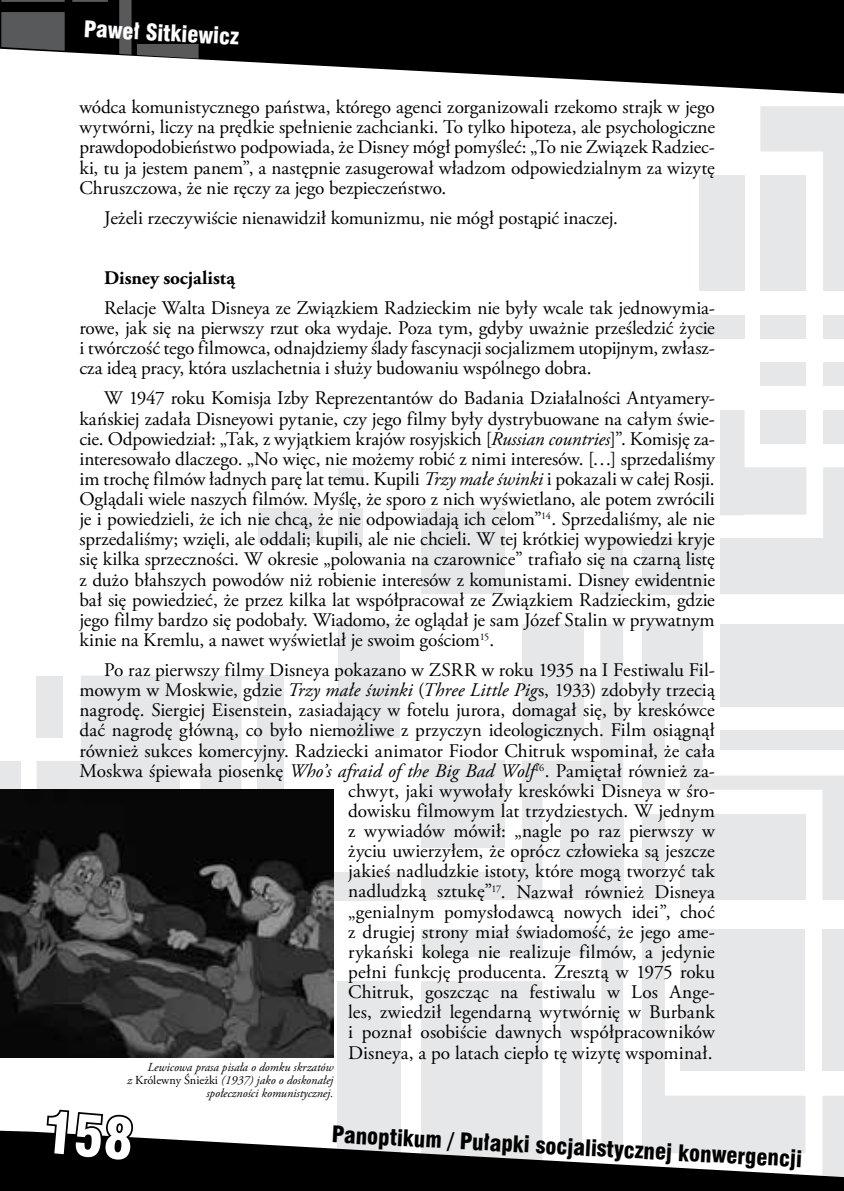
<style>
.page{position:relative;width:844px;height:1191px;background:#fff}
.page>*{position:absolute;margin:0;border:0;box-sizing:border-box;transform-origin:0 0}
.t1{font:21px "Swis 721 Blk Cn PL";color:#000}
.t2{font:21px "Swis 721 Blk Cn PL";color:#fff}
.t3{font:19.25px/20.1px "Adobe Garamond Pro";letter-spacing:.005em;color:#000;text-align:justify}
.t4{font:700 19.25px "Adobe Garamond Pro";letter-spacing:-.005em;color:#000}
.t5{font:italic 12.25px/13.1px "Adobe Garamond Pro";color:#000;text-align:right}
.s1{font-style:italic}
.s2{font-style:normal}
</style>
<div class="page">
<div style="left:698px;top:175px;width:46px;height:116px;background:#e6e7e8"></div>
<div style="left:822px;top:315px;width:21px;height:23px;background:#e6e7e8"></div>
<div style="left:760px;top:315px;width:46px;height:23px;background:#e6e7e8"></div>
<div style="left:698px;top:315px;width:46px;height:23px;background:#e6e7e8"></div>
<div style="left:822px;top:362px;width:21px;height:24px;background:#e6e7e8"></div>
<div style="left:760px;top:362px;width:46px;height:24px;background:#e6e7e8"></div>
<div style="left:600px;top:538px;width:23px;height:56px;background:#e6e7e8"></div>
<div style="left:641px;top:538px;width:62px;height:56px;background:#e6e7e8"></div>
<div style="left:300px;top:872px;width:101px;height:28px;background:#e6e7e8"></div>
<div style="left:0;top:761px;width:20px;height:29px;background:#e6e7e8"></div>
<div style="left:338px;top:981px;width:63px;height:210px;background:#e6e7e8"></div>
<div style="left:421px;top:508px;width:84px;height:86px;background:#e6e7e8"></div>
<div style="left:258px;top:508px;width:64px;height:34px;background:#e6e7e8"></div>
<div style="left:338px;top:508px;width:25px;height:34px;background:#e6e7e8"></div>
<div style="left:338px;top:468px;width:25px;height:15px;background:#e6e7e8"></div>
<div style="left:338px;top:623px;width:61px;height:114px;background:#e6e7e8"></div>
<svg style="left:760px;top:106px;width:83px;height:185px"></svg>
<svg style="left:642px;top:624px;width:201px;height:276px"></svg>
<svg style="left:421px;top:624px;width:202px;height:276px;fill:#e6e7e8"></svg>
<svg style="left:642px;top:929px;width:201px;height:201px"></svg>
<svg style="left:200px;top:675px;width:84px;height:115px"></svg>
<svg style="left:37px;top:675px;width:143px;height:115px;background:#e7e8e9"></svg>
<svg style="left:421px;top:929px;width:202px;height:201px"></svg>
<svg style="left:720px;top:410px;width:123px;height:184px"></svg>
<svg style="left:194px;top:0;width:649px;height:94px;fill:#000"></svg>
<svg style="left:0;top:0;width:198px;height:59px;background:#333334"></svg>
<svg style="left:0;top:1130px;width:843px;height:61px;fill:#000"></svg>
<img style="left:0;top:790px;width:333px;height:267px">
<svg style="left:45px;top:1109px;width:90px;height:55px"></svg>
<p class="t2" style="left:85px;top:15px;width:157px;rotate:3deg">Paweł Sitkiewicz</p>
<p class="t3" style="left:79px;top:98px;width:637px">wódca komunistycznego państwa, którego agenci zorganizowali rzekomo strajk w jego wytwórni, liczy na prędkie spełnienie zachcianki. To tylko hipoteza, ale psychologiczne prawdopodobieństwo podpowiada, że Disney mógł pomyśleć: „To nie Związek Radziec&shy;ki, tu ja jestem panem”, a następnie zasugerował władzom odpowiedzialnym za wizytę Chruszczowa, że nie ręczy za jego bezpieczeństwo.</p>
<p class="t3" style="left:104px;top:208px;width:515px">Jeżeli rzeczywiście nienawidził komunizmu, nie mógł postąpić inaczej.</p>
<p class="t4" style="left:104px;top:266px;width:132px">Disney socjalistą</p>
<p class="t3" style="left:79px;top:298px;width:637px;text-indent:25px">Relacje Walta Disneya ze Związkiem Radzieckim nie były wcale tak jednowymia&shy;rowe, jak się na pierwszy rzut oka wydaje. Poza tym, gdyby uważnie prześledzić życie i twórczość tego filmowca, odnajdziemy ślady fascynacji socjalizmem utopijnym, zwłasz&shy;cza ideą pracy, która uszlachetnia i służy budowaniu wspólnego dobra.</p>
<p class="t3" style="left:79px;top:389px;width:637px;text-indent:25px">W 1947 roku Komisja Izby Reprezentantów do Badania Działalności Antyamery&shy;kańskiej zadała Disneyowi pytanie, czy jego filmy były dystrybuowane na całym świe&shy;cie. Odpowiedział: „Tak, z wyjątkiem krajów rosyjskich [<span class="s1">Russian countries</span>]”. Komisję za&shy;interesowało dlaczego. „No więc, nie możemy robić z nimi interesów. […] sprzedaliśmy im trochę filmów ładnych parę lat temu. Kupili <span class="s1">Trzy małe świnki</span> i pokazali w całej Rosji.<br>Oglądali wiele naszych filmów. Myślę, że sporo z nich wyświetlano, ale potem zwrócili je i powiedzieli, że ich nie chcą, że nie odpowiadają ich celom”<sup>14</sup>. Sprzedaliśmy, ale nie sprzedaliśmy; wzięli, ale oddali; kupili, ale nie chcieli. W tej krótkiej wypowiedzi kryje się kilka sprzeczności. W okresie „polowania na czarownice” trafiało się na czarną listę z dużo błahszych powodów niż robienie interesów z komunistami. Disney ewidentnie bał się powiedzieć, że przez kilka lat współpracował ze Związkiem Radzieckim, gdzie jego filmy bardzo się podobały. Wiadomo, że oglądał je sam Józef Stalin w prywatnym kinie na Kremlu, a nawet wyświetlał je swoim gościom<sup>15</sup>.</p>
<p class="t3" style="left:79px;top:660px;width:637px;text-align:right">Po raz pierwszy filmy Disneya pokazano w ZSRR w roku 1935 na I Festiwalu Fil&shy;mowym w Moskwie, gdzie <span class="s1">Trzy małe świnki</span> (<span class="s1">Three Little Pig</span>s, 1933) zdobyły trzecią nagrodę. Siergiej Eisenstein, zasiadający w fotelu jurora, domagał się, by kreskówce dać nagrodę główną, co było niemożliwe z przyczyn ideologicznych. Film osiągnął również sukces komercyjny. Radziecki animator Fiodor Chitruk wspominał, że cała Moskwa śpiewała piosenkę <span class="s1">Who’s afraid of the Big Bad Wolf</span><sup>16</sup>. Pamiętał również za&shy;chwyt, jaki wywołały kreskówki Disneya w śro-<br>dowisku filmowym lat trzydziestych. W jednym<br>z wywiadów mówił: „nagle po raz pierwszy w<br>życiu uwierzyłem, że oprócz człowieka są jeszcze<br>jakieś nadludzkie istoty, które mogą tworzyć tak<br>nadludzką sztukę”<sup>17</sup>. Nazwał również Disneya<br>„genialnym pomysłodawcą nowych idei”, choć<br>z drugiej strony miał świadomość, że jego ame-<br>rykański kolega nie realizuje filmów, a jedynie<br>pełni funkcję producenta. Zresztą w 1975 roku<br>Chitruk, goszcząc na festiwalu w Los Ange-<br>les, zwiedził legendarną wytwórnię w Burbank<br>i poznał osobiście dawnych współpracowników<br>Disneya, a po latach ciepło tę wizytę wspominał.</p>
<p class="t5" style="left:127px;top:1060px;width:208px">Lewicowa prasa pisała o domku skrzatów<br>z <span class="s2">Królewny Śnieżki</span> (1937) jako o doskonałej społeczności komunistycznej.</p>
<p class="t1" style="left:332px;top:1121px;width:472px;rotate:3deg">Panoptikum / Pułapki socjalistycznej konwergencji</p>
</div>
